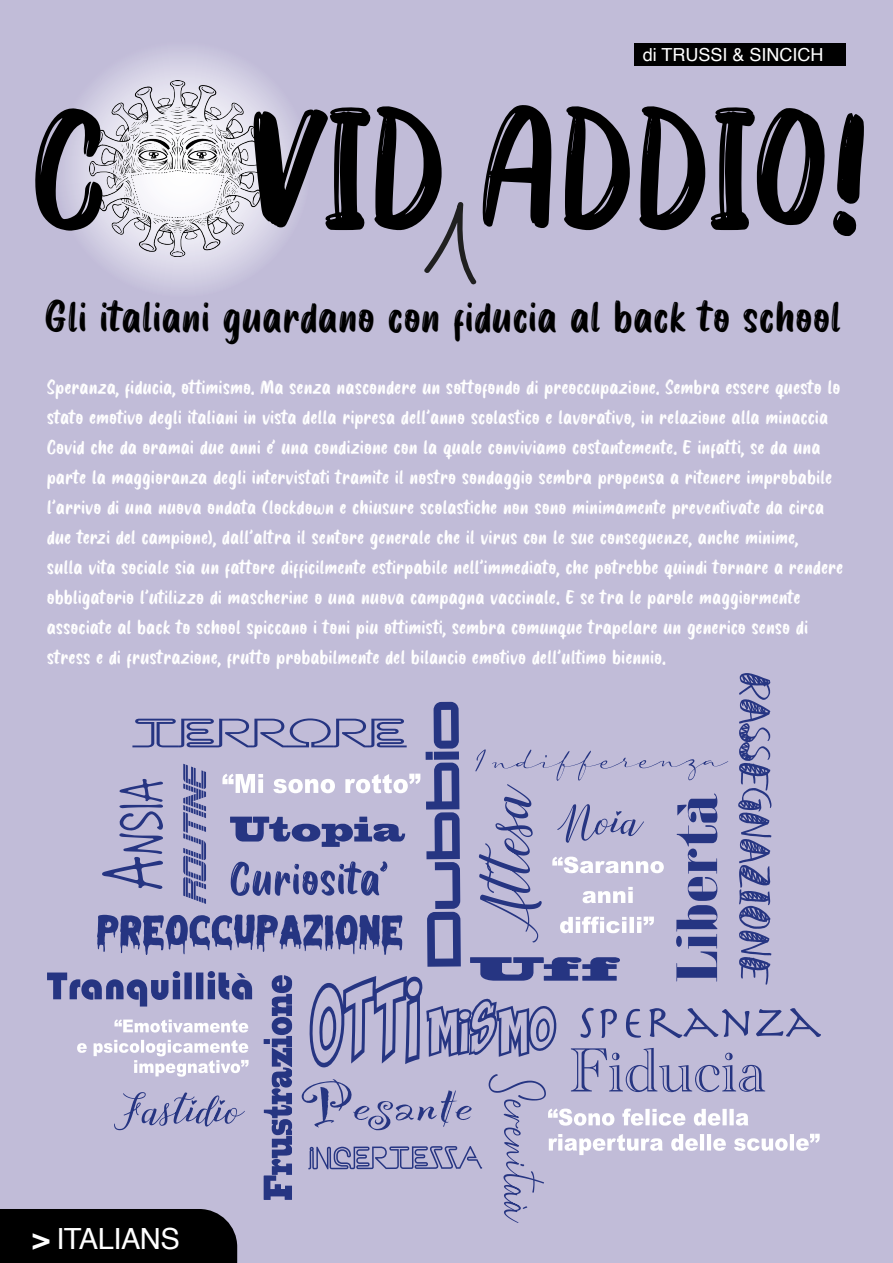
<style>
.page{position:relative;width:893px;height:1263px;background:#c1bcd8}
.page>*{position:absolute;margin:0;border:0;box-sizing:border-box;transform-origin:0 0}
.t1{font:185.85px "Mocha Cookies";letter-spacing:-.025em;color:#000}
.t2{font:49.5px "Mocha Cookies";color:#000}
.t3{font:29.1px "Helvetica";letter-spacing:-.02em;color:#fff}
.t4{font:22.5px/30px "Mocha Cookies";color:#fff}
.t5{font:18px "Helvetica";color:#fff}
.s1{font-weight:700}
</style>
<div class="page">
<svg style="left:424px;top:202px;width:53px;height:83px"></svg>
<svg style="left:54px;top:41px;width:257px;height:257px"></svg>
<img style="left:89px;top:81px;width:176px;height:176px">
<div style="left:634px;top:43px;width:211px;height:22px;background:#000"></div>
<svg style="left:0;top:673px;width:821px;height:590px"></svg>
<p class="t5" style="left:643px;top:41px;width:182px">di TRUSSI &amp; SINCICH</p>
<h1 class="t1" style="left:30px;top:65px;width:843px">C VID ADDIO!</h1>
<h2 class="t2" style="left:45px;top:289px;width:798px">Gli italiani guardano con fiducia al back to school</h2>
<p class="t4" style="left:47px;top:372px;width:798px">Speranza, fiducia, ottimismo. Ma senza nascondere un sottofondo di preoccupazione. Sembra essere questo lo stato emotivo degli italiani in vista della ripresa dell’anno scolastico e lavorativo, in relazione alla minaccia Covid che da oramai due anni e’ una condizione con la quale conviviamo costantemente. E infatti, se da una parte la maggioranza degli intervistati tramite il nostro sondaggio sembra propensa a ritenere improbabile l’arrivo di una nuova ondata (lockdown e chiusure scolastiche non sono minimamente preventivate da circa due terzi del campione), dall’altra il sentore generale che il virus con le sue conseguenze, anche minime,<br>sulla vita sociale sia un fattore difficilmente estirpabile nell’immediato, che potrebbe quindi tornare a rendere obbligatorio l’utilizzo di mascherine o una nuova campagna vaccinale. E se tra le parole maggiormente associate al back to school spiccano i toni piu ottimisti, sembra comunque trapelare un generico senso di stress e di frustrazione, frutto probabilmente del bilancio emotivo dell’ultimo biennio.</p>
<p class="t3" style="left:32px;top:1216px;width:149px"><span class="s1">&gt;</span> ITALIANS</p>
</div>
